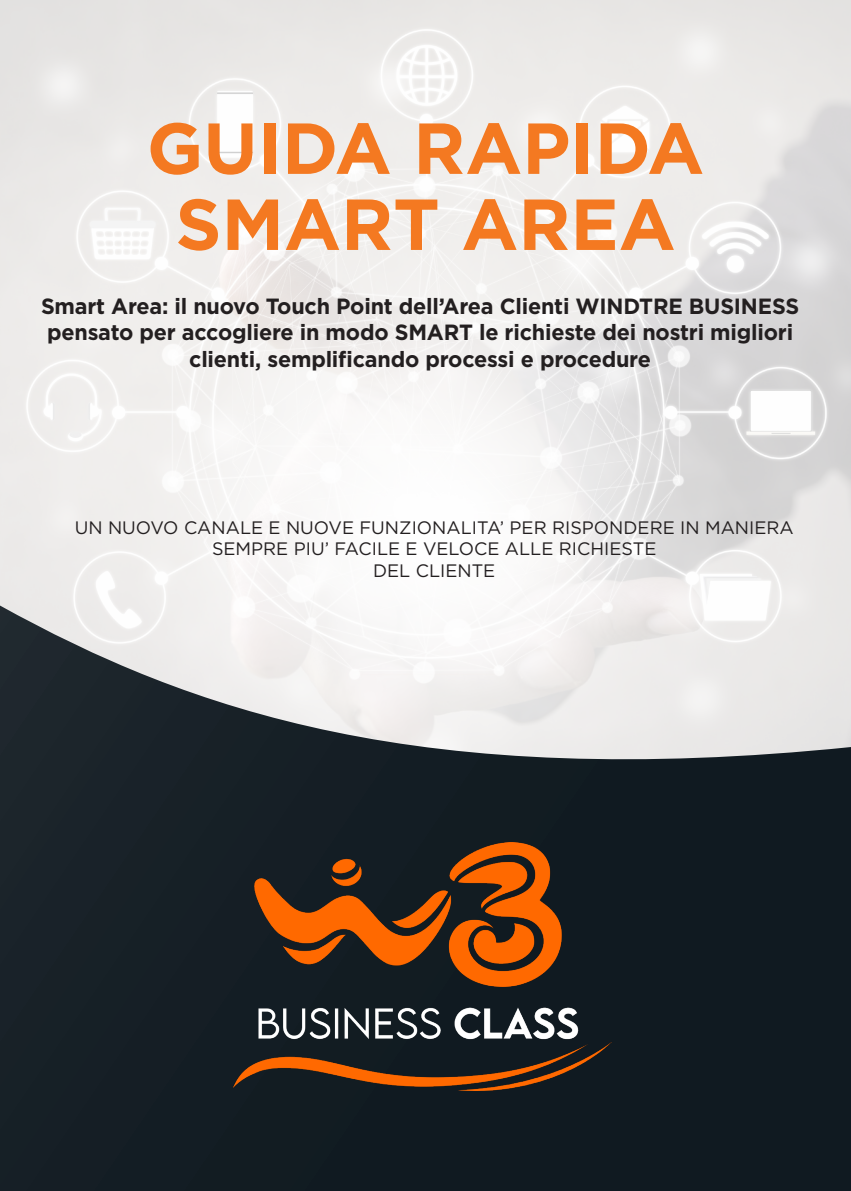
<style>
.page{position:relative;width:851px;height:1191px;background:#fff}
.page>*{position:absolute;margin:0;border:0;box-sizing:border-box;transform-origin:0 0}
.t1{font:700 72px/76px "Gotham";color:#f47921;text-align:center}
.t2{font:700 22px/26.4px "Gotham";letter-spacing:-.01em;color:#231f20;text-align:center}
.t3{font:18px/21.6px "Gotham";color:#231f20;text-align:center}
</style>
<div class="page">
<img style="left:0;top:0;width:850px;height:605px">
<svg style="left:0;top:605px;width:850px;height:586px"></svg>
<img style="left:234px;top:842px;width:377px;height:248px">
<h1 class="t1" style="left:147px;top:110px;width:559px">GUIDA RAPIDA<br>SMART AREA</h1>
<p class="t2" style="left:41px;top:293px;width:759px">Smart Area: il nuovo Touch Point dell’Area Clienti WINDTRE BUSINESS pensato per accogliere in modo SMART le richieste dei nostri migliori clienti, semplificando processi e procedure</p>
<p class="t3" style="left:75px;top:516px;width:720px">UN NUOVO CANALE E NUOVE FUNZIONALITA’ PER RISPONDERE IN MANIERA<br>SEMPRE PIU’ FACILE E VELOCE ALLE RICHIESTE<br>DEL CLIENTE</p>
</div>
